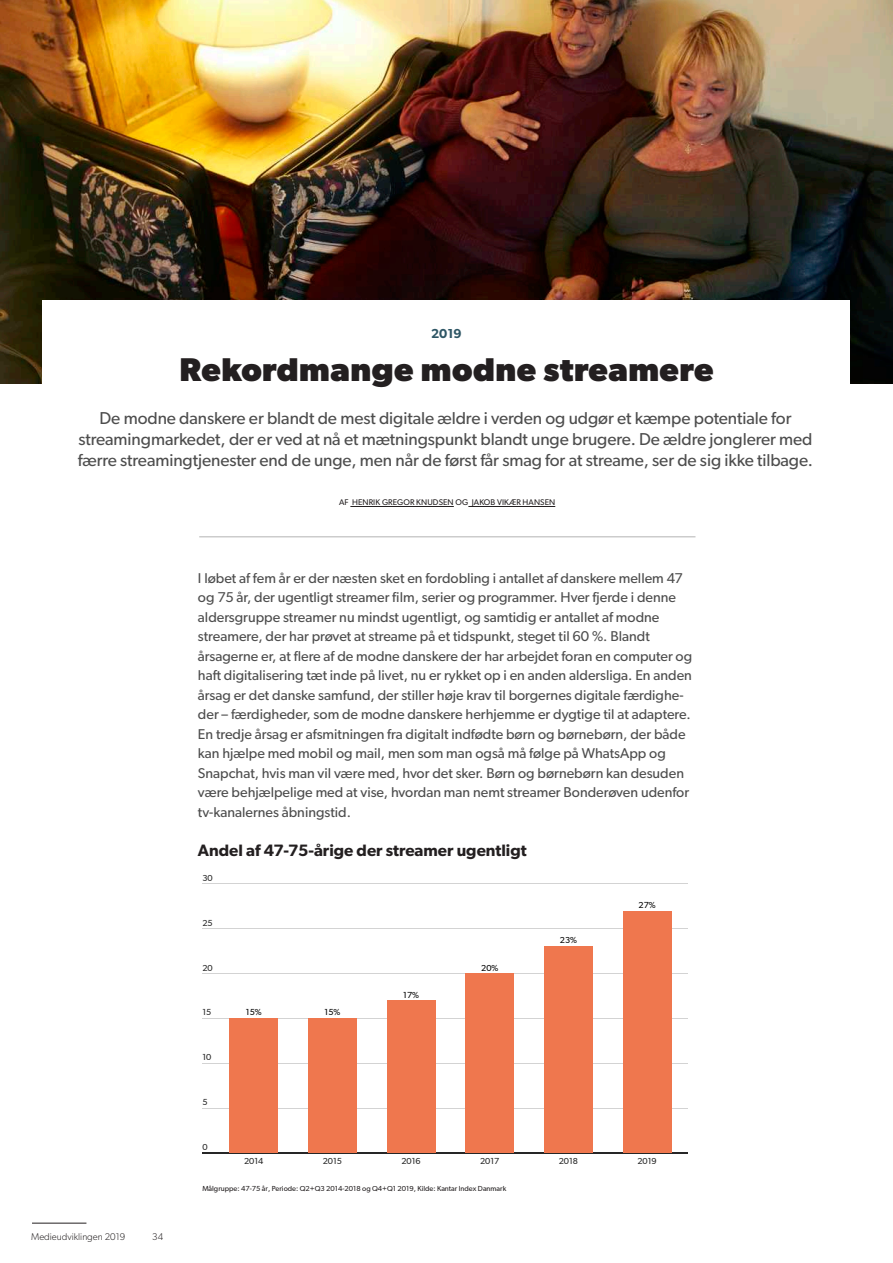
<style>
.page{position:relative;width:893px;height:1263px;background:#fff}
.page>*{position:absolute;margin:0;border:0;box-sizing:border-box;transform-origin:0 0}
.t1{font:700 33px "Gibson";letter-spacing:.015em;color:#231f20}
.t2{font:600 17.7px "Gibson";letter-spacing:-.015em;color:#262626}
.t3{font:17.25px/21px "Gibson";letter-spacing:-.005em;color:#4d4d4d;text-align:center}
.t4{font:600 16.5px "Gibson";color:#231f20}
.t5{font:14.25px/19.5px "Gibson";color:#4d4d4d}
.t6{font:600 13.05px "Gibson";color:#2e5665}
.t7{font:300 9.75px "Gibson";color:#231f20}
.t8{font:8.85px "Gibson";color:#262626}
.t9{font:8.85px "Gibson";color:#000}
.t10{font:8.25px "Gibson";letter-spacing:.01em;color:#231f20}
.t11{font:7.35px "Gibson";color:#231f20}
</style>
<div class="page">
<img style="left:0;top:0;width:893px;height:383px">
<div style="left:43px;top:300px;width:807px;height:246px;background:#fff"></div>
<hr style="left:350px;top:506px;width:104px;height:1px;background:#231f20">
<hr style="left:468px;top:506px;width:87px;height:1px;background:#231f20">
<hr style="left:202px;top:883px;width:485px;height:1px;background:#d3d3d3">
<hr style="left:202px;top:928px;width:485px;height:1px;background:#d3d3d3">
<hr style="left:202px;top:973px;width:485px;height:1px;background:#d3d3d3">
<hr style="left:202px;top:1018px;width:485px;height:1px;background:#d3d3d3">
<hr style="left:202px;top:1063px;width:485px;height:1px;background:#d3d3d3">
<hr style="left:202px;top:1152px;width:485px;height:2px;background:#262626">
<div style="left:230px;top:1018px;width:48px;height:134px;background:#ef774e"></div>
<div style="left:308px;top:1018px;width:49px;height:134px;background:#ef774e"></div>
<div style="left:387px;top:1000px;width:48px;height:152px;background:#ef774e"></div>
<div style="left:465px;top:973px;width:49px;height:179px;background:#ef774e"></div>
<div style="left:544px;top:946px;width:49px;height:206px;background:#ef774e"></div>
<div style="left:623px;top:910px;width:48px;height:242px;background:#ef774e"></div>
<hr style="left:199px;top:536px;width:496px;height:1px;background:#b3b3b3">
<hr style="left:32px;top:1223px;width:54px;height:1px;background:#231f20">
<p class="t6" style="left:431px;top:326px;width:32px">2019</p>
<h1 class="t1" style="left:180px;top:350px;width:535px">Rekordmange modne streamere</h1>
<p class="t3" style="left:78px;top:407px;width:737px">De modne danskere er blandt de mest digitale ældre i verden og udgør et kæmpe potentiale for streamingmarkedet, der er ved at nå et mætningspunkt blandt unge brugere. De ældre jonglerer med færre streamingtjenester end de unge, men når de først får smag for at streame, ser de sig ikke tilbage.</p>
<p class="t10" style="left:339px;top:498px;width:218px">AF HENRIK GREGOR KNUDSEN OG JAKOB VIKÆR HANSEN</p>
<p class="t5" style="left:198px;top:568px;width:496px">I løbet af fem år er der næsten sket en fordobling i antallet af danskere mellem 47 og 75 år, der ugentligt streamer film, serier og programmer. Hver fjerde i denne aldersgruppe streamer nu mindst ugentligt, og samtidig er antallet af modne streamere, der har prøvet at streame på et tidspunkt, steget til 60 %. Blandt årsagerne er, at flere af de modne danskere der har arbejdet foran en computer og haft digitalisering tæt inde på livet, nu er rykket op i en anden aldersliga. En anden årsag er det danske samfund, der stiller høje krav til borgernes digitale færdighe&shy;der – færdigheder, som de modne danskere herhjemme er dygtige til at adaptere.<br>En tredje årsag er afsmitningen fra digitalt indfødte børn og børnebørn, der både kan hjælpe med mobil og mail, men som man også må følge på WhatsApp og Snapchat, hvis man vil være med, hvor det sker. Børn og børnebørn kan desuden være behjælpelige med at vise, hvordan man nemt streamer Bonderøven udenfor tv-kanalernes åbningstid.</p>
<p class="t4" style="left:198px;top:840px;width:330px">Andel af 47-75-årige der streamer ugentligt</p>
<p class="t2" style="left:202px;top:840px;width:346px">Andel af 47-75-årige der streamer ugentligt</p>
<p class="t8" style="left:202px;top:873px;width:12px">30</p>
<p class="t8" style="left:202px;top:917px;width:12px">25</p>
<p class="t8" style="left:202px;top:962px;width:12px">20</p>
<p class="t8" style="left:202px;top:1007px;width:11px">15</p>
<p class="t8" style="left:202px;top:1052px;width:11px">10</p>
<p class="t8" style="left:202px;top:1097px;width:7px">5</p>
<p class="t8" style="left:202px;top:1142px;width:7px">0</p>
<p class="t8" style="left:244px;top:1156px;width:21px">2014</p>
<p class="t8" style="left:323px;top:1156px;width:21px">2015</p>
<p class="t8" style="left:401px;top:1156px;width:21px">2016</p>
<p class="t8" style="left:480px;top:1156px;width:21px">2017</p>
<p class="t8" style="left:559px;top:1156px;width:21px">2018</p>
<p class="t8" style="left:637px;top:1156px;width:21px">2019</p>
<p class="t9" style="left:638px;top:900px;width:19px">27%</p>
<p class="t9" style="left:560px;top:935px;width:19px">23%</p>
<p class="t9" style="left:481px;top:962px;width:19px">20%</p>
<p class="t9" style="left:403px;top:989px;width:17px">17%</p>
<p class="t9" style="left:246px;top:1007px;width:17px">15%</p>
<p class="t9" style="left:325px;top:1007px;width:17px">15%</p>
<p class="t7" style="left:31px;top:1231px;width:96px">Medieudviklingen 2019</p>
<p class="t7" style="left:152px;top:1231px;width:12px">34</p>
<p class="t11" style="left:202px;top:1185px;width:305px">Målgruppe: 47-75 år, Periode: Q2+Q3 2014-2018 og Q4+Q1 2019, Kilde: Kantar Index Danmark</p>
</div>
